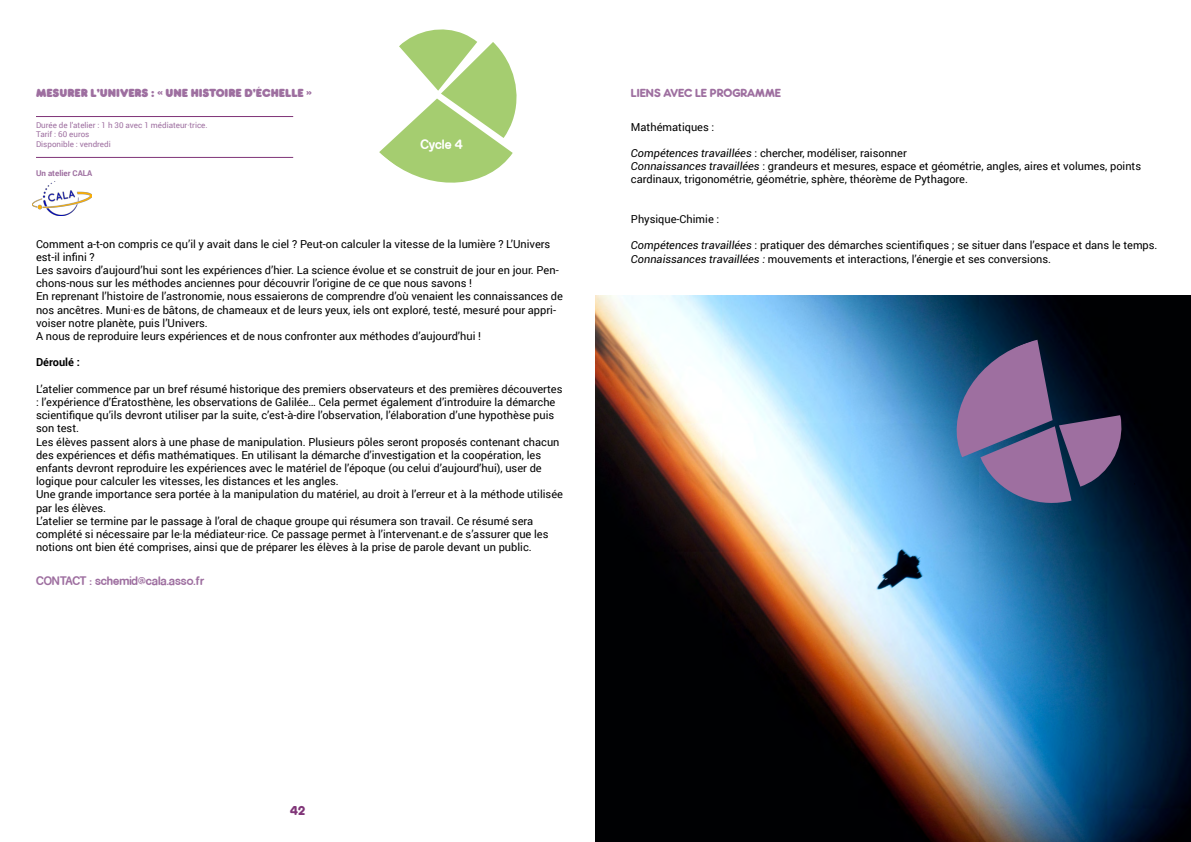
<style>
.page{position:relative;width:1191px;height:842px;background:#fff}
.page>*{position:absolute;margin:0;border:0;box-sizing:border-box;transform-origin:0 0}
.t1{font:700 12px "Rocko FLF";color:#fff}
.t2{font:12px "Rocko Ultra FLF";color:#803578}
.t3{font:11px/13.2px "Roboto";color:#000}
.t4{font:700 11px "Roboto";color:#000}
.t5{font:700 10.9px "Rocko Ultra FLF";color:#9e6fa0}
.t6{font:700 10.9px "Rocko FLF";color:#9e6fa0}
.t7{font:10.9px "Rocko Ultra FLF";color:#9e6fa0}
.t8{font:8px/9.6px "Roboto";color:#9e6fa0}
.t9{font:700 8px "Roboto";color:#9e6fa0}
.s1{font-style:italic}
</style>
<div class="page">
<svg style="left:379px;top:29px;width:138px;height:154px"></svg>
<hr style="left:36px;top:157px;width:257px;height:1px;background:#803578">
<img style="left:32px;top:181px;width:60px;height:35px">
<hr style="left:36px;top:116px;width:257px;height:1px;background:#803578">
<img style="left:595px;top:296px;width:596px;height:546px">
<svg style="left:930px;top:339px;width:208px;height:186px;background:#454f75"></svg>
<p class="t5" style="left:36px;top:86px;width:277px">MESURER L’UNIVERS : « UNE HISTOIRE D’ÉCHELLE »</p>
<p class="t8" style="left:36px;top:120px;width:173px">Durée de l’atelier : 1 h 30 avec 1 médiateur·trice.<br>Tarif : 60 euros<br>Disponible : vendredi</p>
<p class="t9" style="left:36px;top:167px;width:58px">Un atelier CALA</p>
<p class="t1" style="left:420px;top:136px;width:44px">Cycle 4</p>
<p class="t3" style="left:36px;top:237px;width:528px">Comment a-t-on compris ce qu’il y avait dans le ciel ? Peut-on calculer la vitesse de la lumière ? L’Univers est-il infini ?<br>Les savoirs d’aujourd’hui sont les expériences d’hier. La science évolue et se construit de jour en jour. Pen&shy;chons-nous sur les méthodes anciennes pour découvrir l’origine de ce que nous savons !<br>En reprenant l’histoire de l’astronomie, nous essaierons de comprendre d’où venaient les connaissances de nos ancêtres. Muni·es de bâtons, de chameaux et de leurs yeux, iels ont exploré, testé, mesuré pour appri&shy;voiser notre planète, puis l’Univers.<br>A nous de reproduire leurs expériences et de nous confronter aux méthodes d’aujourd’hui !</p>
<p class="t4" style="left:36px;top:355px;width:45px">Déroulé :</p>
<p class="t3" style="left:36px;top:382px;width:528px">L’atelier commence par un bref résumé historique des premiers observateurs et des premières découvertes : l’expérience d’Ératosthène, les observations de Galilée… Cela permet également d’introduire la démarche scientifique qu’ils devront utiliser par la suite, c’est-à-dire l’observation, l’élaboration d’une hypothèse puis son test.<br>Les élèves passent alors à une phase de manipulation. Plusieurs pôles seront proposés contenant chacun des expériences et défis mathématiques. En utilisant la démarche d’investigation et la coopération, les enfants devront reproduire les expériences avec le matériel de l’époque (ou celui d’aujourd’hui), user de logique pour calculer les vitesses, les distances et les angles.<br>Une grande importance sera portée à la manipulation du matériel, au droit à l’erreur et à la méthode utilisée par les élèves.<br>L’atelier se termine par le passage à l’oral de chaque groupe qui résumera son travail. Ce résumé sera complété si nécessaire par le·la médiateur·rice. Ce passage permet à l’intervenant.e de s’assurer que les notions ont bien été comprises, ainsi que de préparer les élèves à la prise de parole devant un public.</p>
<p class="t6" style="left:36px;top:573px;width:9px">contact</p>
<p class="t6" style="left:90px;top:573px;width:116px">: schemid@cala.asso.fr</p>
<p class="t7" style="left:631px;top:86px;width:152px">LIENS AVEC LE PROGRAMME</p>
<p class="t3" style="left:631px;top:120px;width:85px">Mathématiques :</p>
<p class="t3" style="left:631px;top:146px;width:512px"><span class="s1">Compétences travaillées</span> : chercher, modéliser, raisonner<br><span class="s1">Connaissances travaillées</span> : grandeurs et mesures, espace et géométrie, angles, aires et volumes, points cardinaux, trigonométrie, géométrie, sphère, théorème de Pythagore.</p>
<p class="t3" style="left:631px;top:212px;width:90px">Physique-Chimie :</p>
<p class="t3" style="left:631px;top:238px;width:528px"><span class="s1">Compétences travaillées</span> : pratiquer des démarches scientifiques ; se situer dans l’espace et dans le temps.<br><span class="s1">Connaissances travaillées :</span> mouvements et interactions, l’énergie et ses conversions.</p>
<p class="t2" style="left:290px;top:803px;width:16px">42</p>
</div>
